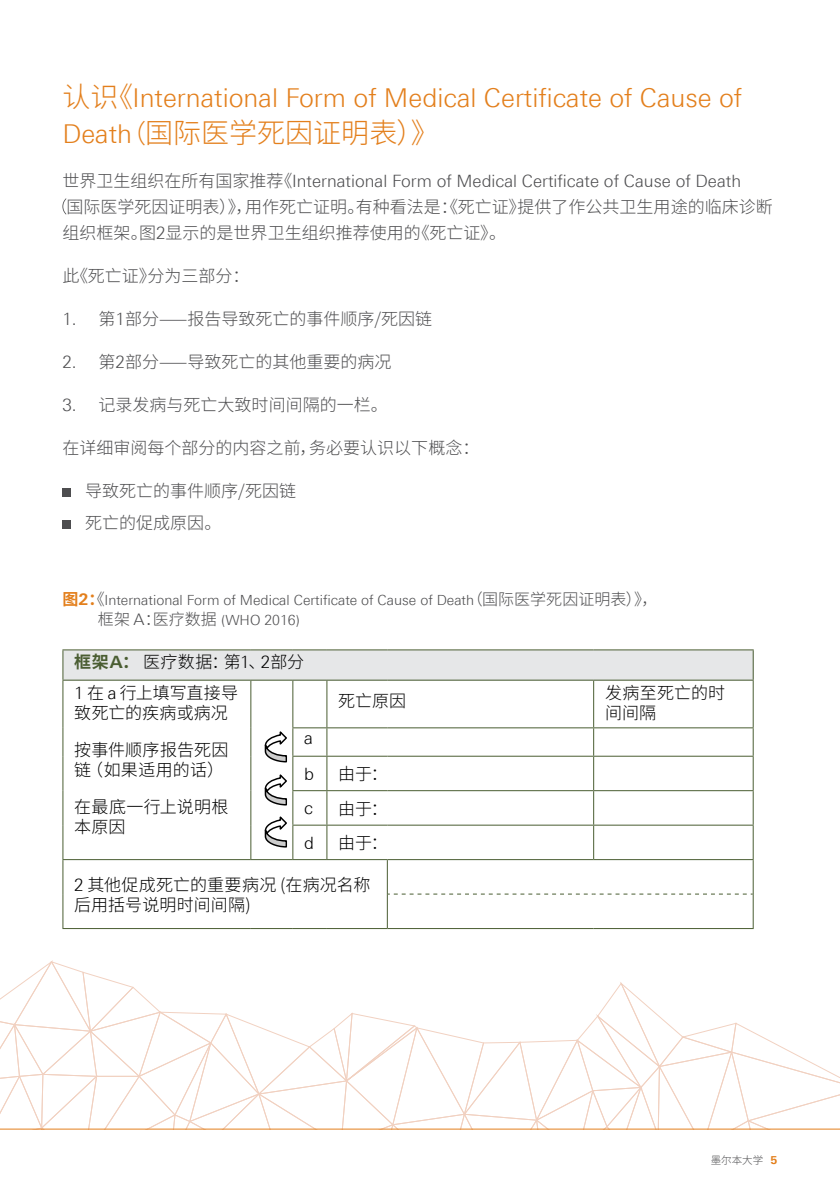
<style>
.page{position:relative;width:840px;height:1191px;background:#fff}
.page>*{position:absolute;margin:0;border:0;box-sizing:border-box;transform-origin:0 0}
.t1{font:300 28px "Source Han Sans CN";color:#e37f1c}
.t2{font:300 26px "Linotype Univers 330";color:#e37f1c}
.t3{font:300 17px/26px "Source Han Sans CN";color:#4d4d4f}
.t4{font:300 17px/37px "Source Han Sans CN";letter-spacing:.005em;color:#000}
.t5{font:300 17px "Linotype Univers 330";color:#4d4d4f}
.t6{font:300 17px/35.4px "Linotype Univers 330";color:#000}
.t7{font:300 14px/20px "Linotype Univers 330";color:#4d4d4f}
.t8{font:300 10.4px "Source Han Sans CN";color:#4d4d4f}
.s1{font-family:"Source Han Sans CN";font-size:28px}
.s2{font-family:"Linotype Univers 330";font-size:26px}
.s3{font-size:26px}
.s4{font-family:"Source Han Sans CN"}
.s5{font-family:"Linotype Univers 330"}
.s6{font-family:"Source Han Sans CN";font-weight:700;font-size:16px;color:#e37f1c}
.s7{font-family:"Linotype Univers 630";font-weight:700;font-size:16px;color:#e37f1c}
.s8{font-family:"Source Han Sans CN";font-size:16px}
.s9{font-size:16px}
.s10{font-weight:700;color:#4a5d32}
.s11{font-family:"Linotype Univers 630";font-weight:700;color:#4a5d32}
.s12{font-family:"Linotype Univers 630";font-weight:700;font-size:11px;color:#e37f1c}
</style>
<div class="page">
<svg style="left:62px;top:198px;width:4px;height:16px"></svg>
<div style="left:62px;top:488px;width:9px;height:9px;background:#4d4d4f"></div>
<div style="left:62px;top:520px;width:9px;height:9px;background:#4d4d4f"></div>
<div style="left:63px;top:650px;width:689px;height:30px;background:#e6e7e8"></div>
<hr style="left:62px;top:649px;width:189px;height:1px;background:#4a5d32">
<svg style="left:62px;top:650px;width:1px;height:29px"></svg>
<hr style="left:251px;top:649px;width:42px;height:1px;background:#4a5d32">
<hr style="left:293px;top:649px;width:34px;height:1px;background:#4a5d32">
<hr style="left:327px;top:649px;width:60px;height:1px;background:#4a5d32">
<hr style="left:387px;top:649px;width:206px;height:1px;background:#4a5d32">
<hr style="left:593px;top:649px;width:160px;height:1px;background:#4a5d32">
<svg style="left:752px;top:650px;width:1px;height:29px"></svg>
<hr style="left:62px;top:679px;width:189px;height:1px;background:#4a5d32">
<hr style="left:62px;top:680px;width:1px;height:48px;background:#4a5d32">
<hr style="left:251px;top:679px;width:42px;height:1px;background:#4a5d32">
<hr style="left:250px;top:680px;width:1px;height:48px;background:#4a5d32">
<svg style="left:62px;top:728px;width:1px;height:28px"></svg>
<svg style="left:250px;top:728px;width:1px;height:28px"></svg>
<hr style="left:62px;top:756px;width:1px;height:34px;background:#4a5d32">
<hr style="left:250px;top:756px;width:1px;height:34px;background:#4a5d32">
<hr style="left:62px;top:790px;width:1px;height:35px;background:#4a5d32">
<hr style="left:250px;top:790px;width:1px;height:35px;background:#4a5d32">
<hr style="left:62px;top:825px;width:1px;height:34px;background:#4a5d32">
<hr style="left:250px;top:825px;width:1px;height:34px;background:#4a5d32">
<hr style="left:293px;top:679px;width:34px;height:1px;background:#4a5d32">
<hr style="left:292px;top:680px;width:1px;height:47px;background:#4a5d32">
<hr style="left:327px;top:679px;width:60px;height:1px;background:#4a5d32">
<hr style="left:326px;top:680px;width:1px;height:47px;background:#4a5d32">
<hr style="left:387px;top:679px;width:206px;height:1px;background:#4a5d32">
<hr style="left:593px;top:679px;width:160px;height:1px;background:#4a5d32">
<hr style="left:593px;top:680px;width:1px;height:47px;background:#4a5d32">
<hr style="left:752px;top:680px;width:1px;height:47px;background:#4a5d32">
<hr style="left:292px;top:727px;width:35px;height:1px;background:#4a5d32">
<hr style="left:327px;top:727px;width:60px;height:1px;background:#4a5d32">
<svg style="left:326px;top:728px;width:1px;height:27px"></svg>
<hr style="left:387px;top:727px;width:206px;height:1px;background:#4a5d32">
<hr style="left:593px;top:727px;width:160px;height:1px;background:#4a5d32">
<svg style="left:593px;top:728px;width:1px;height:27px"></svg>
<svg style="left:752px;top:728px;width:1px;height:27px"></svg>
<hr style="left:292px;top:755px;width:35px;height:1px;background:#4a5d32">
<hr style="left:292px;top:756px;width:1px;height:34px;background:#4a5d32">
<hr style="left:327px;top:755px;width:60px;height:1px;background:#4a5d32">
<hr style="left:326px;top:756px;width:1px;height:34px;background:#4a5d32">
<hr style="left:387px;top:755px;width:206px;height:1px;background:#4a5d32">
<hr style="left:593px;top:755px;width:160px;height:1px;background:#4a5d32">
<hr style="left:593px;top:756px;width:1px;height:34px;background:#4a5d32">
<hr style="left:752px;top:756px;width:1px;height:34px;background:#4a5d32">
<hr style="left:292px;top:790px;width:35px;height:1px;background:#4a5d32">
<hr style="left:292px;top:791px;width:1px;height:33px;background:#4a5d32">
<hr style="left:327px;top:790px;width:60px;height:1px;background:#4a5d32">
<hr style="left:326px;top:791px;width:1px;height:33px;background:#4a5d32">
<hr style="left:387px;top:790px;width:206px;height:1px;background:#4a5d32">
<hr style="left:593px;top:790px;width:160px;height:1px;background:#4a5d32">
<hr style="left:593px;top:791px;width:1px;height:33px;background:#4a5d32">
<hr style="left:752px;top:791px;width:1px;height:33px;background:#4a5d32">
<hr style="left:292px;top:824px;width:35px;height:1px;background:#4a5d32">
<hr style="left:292px;top:825px;width:1px;height:34px;background:#4a5d32">
<hr style="left:327px;top:824px;width:60px;height:1px;background:#4a5d32">
<hr style="left:326px;top:825px;width:1px;height:34px;background:#4a5d32">
<hr style="left:387px;top:824px;width:206px;height:1px;background:#4a5d32">
<hr style="left:593px;top:824px;width:160px;height:1px;background:#4a5d32">
<hr style="left:593px;top:825px;width:1px;height:34px;background:#4a5d32">
<hr style="left:752px;top:825px;width:1px;height:34px;background:#4a5d32">
<hr style="left:62px;top:859px;width:189px;height:1px;background:#4a5d32">
<hr style="left:62px;top:860px;width:1px;height:34px;background:#4a5d32">
<hr style="left:251px;top:859px;width:42px;height:1px;background:#4a5d32">
<hr style="left:293px;top:859px;width:34px;height:1px;background:#4a5d32">
<hr style="left:327px;top:859px;width:60px;height:1px;background:#4a5d32">
<hr style="left:62px;top:894px;width:1px;height:34px;background:#4a5d32">
<hr style="left:62px;top:928px;width:189px;height:1px;background:#4a5d32">
<hr style="left:251px;top:928px;width:42px;height:1px;background:#4a5d32">
<hr style="left:293px;top:928px;width:34px;height:1px;background:#4a5d32">
<hr style="left:327px;top:928px;width:60px;height:1px;background:#4a5d32">
<hr style="left:387px;top:859px;width:206px;height:1px;background:#4a5d32">
<hr style="left:386px;top:860px;width:1px;height:34px;background:#4a5d32">
<hr style="left:593px;top:859px;width:160px;height:1px;background:#4a5d32">
<hr style="left:752px;top:860px;width:1px;height:34px;background:#4a5d32">
<hr style="left:386px;top:894px;width:1px;height:34px;background:#4a5d32">
<hr style="left:752px;top:894px;width:1px;height:34px;background:#4a5d32">
<hr style="left:387px;top:928px;width:206px;height:1px;background:#4a5d32">
<hr style="left:593px;top:928px;width:160px;height:1px;background:#4a5d32">
<svg style="left:387px;top:893px;width:365px;height:1px"></svg>
<svg style="left:0;top:960px;width:839px;height:170px"></svg>
<hr style="left:0;top:1128px;width:839px;height:1px;background:#e37f1c">
<svg style="left:264px;top:816px;width:23px;height:32px"></svg>
<svg style="left:264px;top:774px;width:23px;height:32px"></svg>
<svg style="left:264px;top:728px;width:29px;height:35px"></svg>
<h2 class="t2" style="left:62px;top:83px;width:680px"><span class="s1">认识《</span>International Form of Medical Certificate of Cause of</h2>
<h1 class="t1" style="left:62px;top:117px;width:378px"><span class="s2">Death</span><span class="s3">（</span>国际医学死因证明表）》</h1>
<p class="t5" style="left:62px;top:171px;width:679px"><span class="s4">世界卫生组织在所有国家推荐《</span>International Form of Medical Certificate of Cause of Death</p>
<p class="t3" style="left:62px;top:194px;width:711px">国际医学死因证明表）》，用作死亡证明。有种看法是：《死亡证》提供了作公共卫生用途的临床诊断组织框架。图<span class="s5">2</span>显示的是世界卫生组织推荐使用的《死亡证》。</p>
<p class="t3" style="left:62px;top:263px;width:188px">此《死亡证》分为三部分：</p>
<p class="t3" style="left:62px;top:306px;width:371px"><span class="s5">1.</span> 第<span class="s5">1</span>部分——报告导致死亡的事件顺序/死因链</p>
<p class="t3" style="left:62px;top:349px;width:330px"><span class="s5">2.</span> 第<span class="s5">2</span>部分——导致死亡的其他重要的病况</p>
<p class="t3" style="left:62px;top:392px;width:327px"><span class="s5">3.</span> 记录发病与死亡大致时间间隔的一栏。</p>
<p class="t3" style="left:62px;top:435px;width:418px">在详细审阅每个部分的内容之前，务必要认识以下概念：</p>
<p class="t3" style="left:85px;top:475px;width:212px;line-height:31.8px">导致死亡的事件顺序/死因链死亡的促成原因。</p>
<p class="t7" style="left:98px;top:590px;width:560px;text-indent:-36px"><span class="s6">图</span><span class="s7">2</span><span class="s6">：</span><span class="s8">《</span>International Form of Medical Certificate of Cause of Death<span class="s8">（国际医学死因证明表）》，框架</span> <span class="s9">A</span><span class="s8">：医疗数据</span> (WHO 2016)</p>
<p class="t4" style="left:74px;top:646px;width:231px;line-height:31.6px"><span class="s10">框架</span><span class="s11">A</span><span class="s10">：</span>医疗数据：第<span class="s5">1</span>、<span class="s5">2</span>部分<br><span class="s5">1</span> 在 <span class="s5">a</span> 行上填写直接导</p>
<p class="t4" style="left:74px;top:695px;width:155px">致死亡的疾病或病况按事件顺序报告死因</p>
<p class="t4" style="left:74px;top:752px;width:155px">链（如果适用的话）在最底一行上说明根</p>
<p class="t4" style="left:74px;top:809px;width:53px">本原因</p>
<p class="t4" style="left:338px;top:682px;width:69px">死亡原因</p>
<p class="t4" style="left:604px;top:683px;width:122px;line-height:20px">发病至死亡的时间间隔</p>
<p class="t6" style="left:304px;top:720px;width:11px">a b</p>
<p class="t4" style="left:338px;top:756px;width:51px">由于：</p>
<p class="t6" style="left:304px;top:790px;width:10px">c</p>
<p class="t4" style="left:338px;top:790px;width:51px">由于：</p>
<p class="t6" style="left:304px;top:824px;width:11px">d</p>
<p class="t4" style="left:338px;top:824px;width:51px">由于：</p>
<p class="t4" style="left:74px;top:875px;width:297px;line-height:20px"><span class="s5">2</span> 其他促成死亡的重要病况 (在病况名称后用括号说明时间间隔)</p>
<p class="t8" style="left:710px;top:1154px;width:68px">墨尔本大学 <span class="s12">5</span></p>
</div>
